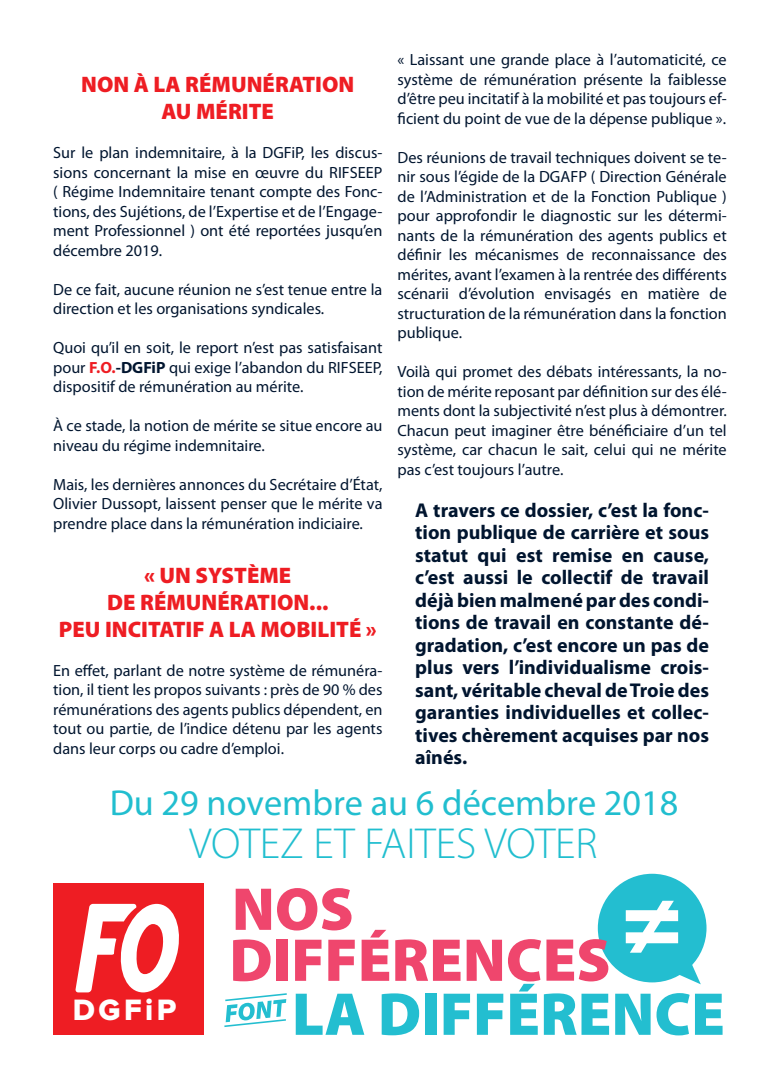
<style>
.page{position:relative;width:780px;height:1088px;background:#fff}
.page>*{position:absolute;margin:0;border:0;box-sizing:border-box;transform-origin:0 0}
.t1{font:900 101.5px "Myriad Pro";color:#fff}
.t2{font:300 43.62px "Myriad Pro";color:#21becf}
.t3{font:36.25px "Myriad Pro";color:#21becf}
.t4{font:30.5px "Proxima Nova Extrabld";letter-spacing:.11em;color:#fff}
.t5{font:900 22.5px/27px "Myriad Pro";color:#ee1d23;text-align:center}
.t6{font:700 20px/22.5px "Myriad Pro";color:#00152f;text-align:justify}
.t7{font:16.25px/19.5px "Myriad Pro";color:#00152f;text-align:justify}
.s1{font-weight:700;color:#ee1d23}
.s2{font-weight:700}
</style>
<div class="page">
<div style="left:597px;top:874px;width:109px;height:108px;background:#23bed0;border-radius:50%"></div>
<svg style="left:665px;top:954px;width:35px;height:30px"></svg>
<svg style="left:615px;top:994px;width:35px;height:41px"></svg>
<svg style="left:656px;top:993px;width:33px;height:42px"></svg>
<svg style="left:695px;top:994px;width:27px;height:41px"></svg>
<div style="left:53px;top:883px;width:150px;height:152px;background:#ee1d23"></div>
<svg style="left:75px;top:904px;width:104px;height:88px"></svg>
<svg style="left:224px;top:888px;width:385px;height:147px"></svg>
<h3 class="t5" style="left:81px;top:71px;width:274px">NON À LA RÉMUNÉRATION<br>AU MÉRITE</h3>
<p class="t7" style="left:53px;top:143px;width:331px">Sur le plan indemnitaire, à la DGFiP, les discus&shy;sions concernant la mise en œuvre du RIFSEEP ( Régime Indemnitaire tenant compte des Fonc&shy;tions, des Sujétions, de l’Expertise et de l’Engage&shy;ment Professionnel ) ont été reportées jusqu’en décembre 2019.</p>
<p class="t7" style="left:53px;top:279px;width:331px">De ce fait, aucune réunion ne s’est tenue entre la direction et les organisations syndicales.</p>
<p class="t7" style="left:53px;top:338px;width:331px">Quoi qu’il en soit, le report n’est pas satisfaisant pour <span class="s1">F.O.</span><span class="s2">-DGFiP</span> qui exige l’abandon du RIFSEEP, dispositif de rémunération au mérite.</p>
<p class="t7" style="left:53px;top:416px;width:331px">À ce stade, la notion de mérite se situe encore au niveau du régime indemnitaire.</p>
<p class="t7" style="left:53px;top:474px;width:331px">Mais, les dernières annonces du Secrétaire d’État, Olivier Dussopt, laissent penser que le mérite va prendre place dans la rémunération indiciaire.</p>
<h3 class="t5" style="left:59px;top:562px;width:319px">« UN SYSTÈME<br>DE RÉMUNÉRATION...<br>PEU INCITATIF A LA MOBILITÉ »</h3>
<p class="t7" style="left:53px;top:660px;width:331px">En effet, parlant de notre système de rémunéra&shy;tion, il tient les propos suivants : près de 90 % des rémunérations des agents publics dépendent, en tout ou partie, de l’indice détenu par les agents dans leur corps ou cadre d’emploi.</p>
<p class="t7" style="left:397px;top:50px;width:331px">« Laissant une grande place à l’automaticité, ce système de rémunération présente la faiblesse d’être peu incitatif à la mobilité et pas toujours ef&shy;ficient du point de vue de la dépense publique ».</p>
<p class="t7" style="left:397px;top:147px;width:331px">Des réunions de travail techniques doivent se te&shy;nir sous l’égide de la DGAFP ( Direction Générale de l’Administration et de la Fonction Publique ) pour approfondir le diagnostic sur les détermi&shy;nants de la rémunération des agents publics et définir les mécanismes de reconnaissance des mérites, avant l’examen à la rentrée des différents scénarii d’évolution envisagés en matière de structuration de la rémunération dans la fonction publique.</p>
<p class="t7" style="left:397px;top:362px;width:331px">Voilà qui promet des débats intéressants, la no&shy;tion de mérite reposant par définition sur des élé&shy;ments dont la subjectivité n’est plus à démontrer.<br>Chacun peut imaginer être bénéficiaire d’un tel système, car chacun le sait, celui qui ne mérite pas c’est toujours l’autre.</p>
<p class="t6" style="left:415px;top:498px;width:295px">A travers ce dossier, c’est la fonc&shy;tion publique de carrière et sous statut qui est remise en cause, c’est aussi le collectif de travail déjà bien malmené par des condi&shy;tions de travail en constante dé&shy;gradation, c’est encore un pas de plus vers l’individualisme crois&shy;sant, véritable cheval de Troie des garanties individuelles et collec&shy;tives chèrement acquises par nos aînés.</p>
<h3 class="t3" style="left:110px;top:780px;width:570px">Du 29 novembre au 6 décembre 2018</h3>
<h2 class="t2" style="left:189px;top:817px;width:410px">VOTEZ ET FAITES VOTER</h2>
<h3 class="t4" style="left:73px;top:996px;width:105px">DGFiP</h3>
<h1 class="t1" style="left:621px;top:862px;width:62px">≠</h1>
</div>
